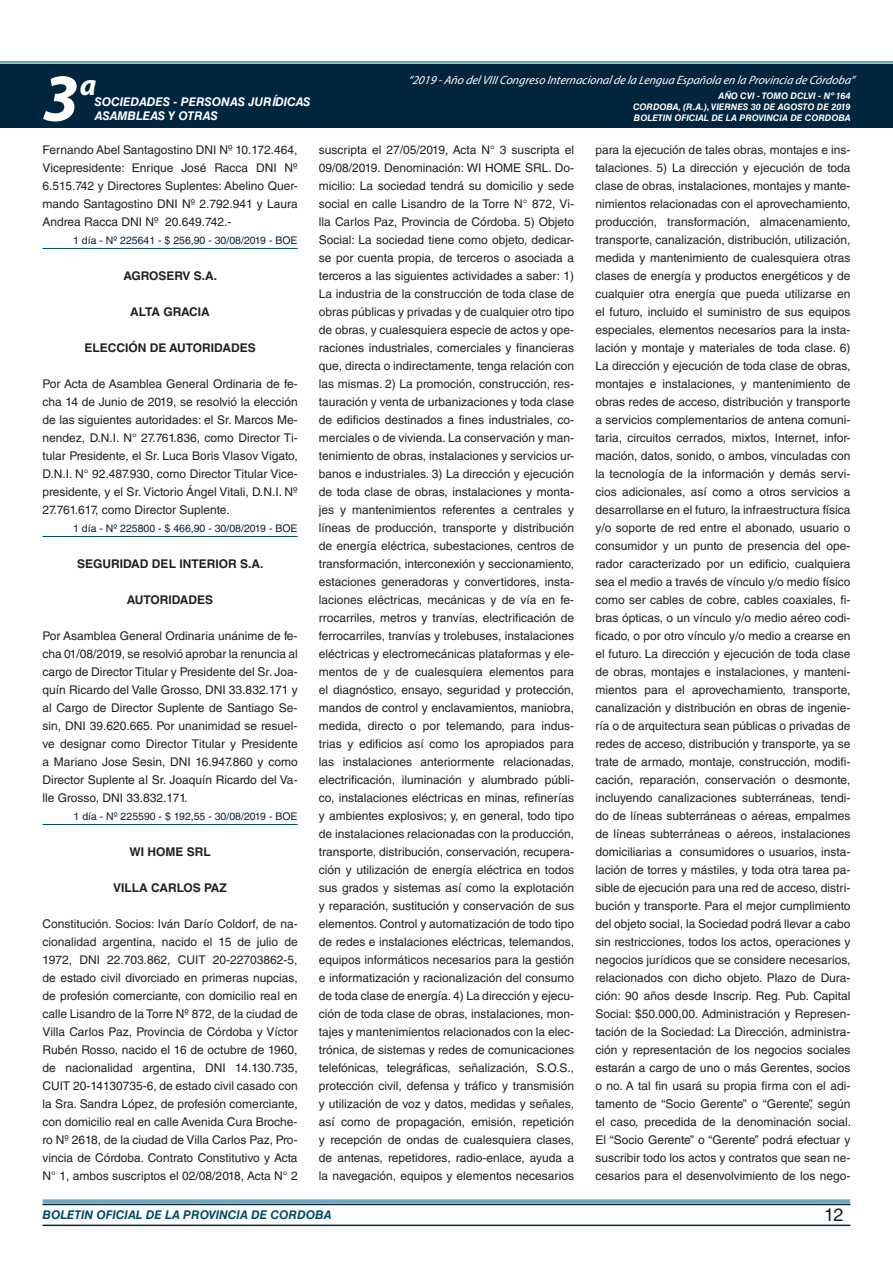
<style>
.page{position:relative;width:893px;height:1263px;background:#fff}
.page>*{position:absolute;margin:0;border:0;box-sizing:border-box;transform-origin:0 0}
.t1{font:italic 700 67.5px "Myriad Pro";color:#fff}
.t2{font:italic 700 30px "Myriad Pro";color:#fff}
.t3{font:18px "Helvetica LT Std";color:#231f20}
.t4{font:12px/18px "Helvetica LT Std";color:#231f20;text-align:justify}
.t5{font:700 12px "Helvetica LT Std";color:#231f20}
.t6{font:italic 12px "Myriad Pro";color:#fff}
.t7{font:italic 700 12px "Helvetica LT Std";color:#fff}
.t8{font:italic 700 12px "Helvetica LT Std";color:#004b6c}
.t9{font:10.5px "Helvetica LT Std";color:#00263f}
.t10{font:italic 700 9px/10.8px "Helvetica LT Std";color:#fff;text-align:justify}
</style>
<div class="page">
<div style="left:0;top:61px;width:893px;height:6px;background:#fff;opacity:.75"></div>
<div style="left:0;top:64px;width:893px;height:64px;background:#00263f"></div>
<hr style="left:43px;top:1224px;width:807px;height:2px;background:#00263f">
<div style="left:42px;top:1198px;width:809px;height:8px;background:#fff;opacity:.75"></div>
<hr style="left:43px;top:248px;width:255px;height:1px;background:#004b6c">
<hr style="left:43px;top:536px;width:255px;height:1px;background:#004b6c">
<hr style="left:43px;top:824px;width:255px;height:1px;background:#004b6c">
<h2 class="t2" style="left:80px;top:66px;width:18px">a</h2>
<p class="t6" style="left:408px;top:72px;width:448px">“2019 -Año delVIIICongreso Internacionalde la Lengua Esp añola en la Provincia de Córdoba”</p>
<h1 class="t1" style="left:43px;top:54px;width:38px">3</h1>
<p class="t10" style="left:633px;top:91px;width:219px;text-indent:85px">AÑO CVI - TOMO DCLVI - Nº 164<br>CORDOBA, (R.A.), VIERNES 30 DE AGOSTO DE 2019<br>BOLETIN OFICIAL DE LA PROVINCIA DE CORDOBA</p>
<p class="t7" style="left:95px;top:94px;width:217px">SOCIEDADES - PERSONAS JURÍDICAS</p>
<p class="t7" style="left:95px;top:109px;width:125px">ASAMBLEAS Y OTRAS</p>
<p class="t4" style="left:43px;top:141px;width:257px">Fernando Abel Santagostino DNI Nº 10.172.464, Vicepresidente: Enrique José Racca DNI Nº 6.515.742 y Directores Suplentes: Abelino Quer&shy;mando Santagostino DNI Nº 2.792.941 y Laura Andrea Racca DNI Nº 20.649.742.-</p>
<p class="t9" style="left:73px;top:234px;width:226px">1 día - Nº 225641 - $ 256,90 - 30/08/2019 - BOE</p>
<p class="t5" style="left:123px;top:268px;width:95px">AGROSERV S.A.</p>
<p class="t5" style="left:130px;top:304px;width:9px">ALTA</p>
<p class="t5" style="left:163px;top:304px;width:18px">GRACIA</p>
<p class="t5" style="left:84px;top:340px;width:9px">ELECCI</p>
<p class="t5" style="left:128px;top:340px;width:50px">ÓN DE AUTORIDADE</p>
<p class="t5" style="left:248px;top:340px;width:10px">S</p>
<p class="t4" style="left:43px;top:375px;width:257px">Por Acta de Asamblea General Ordinaria de fe&shy;cha 14 de Junio de 2019, se resolvió la elección de las siguientes autoridades: el Sr. Marcos Me&shy;nendez, D.N.I. N° 27.761.836, como Director Ti&shy;tular Presidente, el Sr. Luca Boris Vlasov Vigato, D.N.I. N° 92.487.930, como Director Titular Vice&shy;presidente, y el Sr. Victorio Ángel Vitali, D.N.I. Nº 27.761.617, como Director Suplente.</p>
<p class="t9" style="left:73px;top:522px;width:226px">1 día - Nº 225800 - $ 466,90 - 30/08/2019 - BOE</p>
<p class="t5" style="left:77px;top:556px;width:34px">SEGURIDAD</p>
<p class="t5" style="left:152px;top:556px;width:9px">DEL</p>
<p class="t5" style="left:179px;top:556px;width:21px">INTERIOR</p>
<p class="t5" style="left:240px;top:556px;width:25px">S.A.</p>
<p class="t5" style="left:127px;top:592px;width:87px">AUTORIDADES</p>
<p class="t4" style="left:43px;top:627px;width:257px">Por Asamblea General Ordinaria unánime de fe&shy;cha 01/08/2019, se resolvió aprobar la renuncia al cargo de Director Titular y Presidente del Sr. Joa&shy;quín Ricardo del Valle Grosso, DNI 33.832.171 y al Cargo de Director Suplente de Santiago Se&shy;sin, DNI 39.620.665. Por unanimidad se resuel&shy;ve designar como Director Titular y Presidente a Mariano Jose Sesin, DNI 16.947.860 y como Director Suplente al Sr. Joaquín Ricardo del Va&shy;lle Grosso, DNI 33.832.171.</p>
<p class="t9" style="left:74px;top:810px;width:226px">1 día - Nº 225590 - $ 192,55 - 30/08/2019 - BOE</p>
<p class="t5" style="left:129px;top:844px;width:37px">WI HOME</p>
<p class="t5" style="left:187px;top:844px;width:17px">SRL</p>
<p class="t5" style="left:113px;top:880px;width:16px">VILLA</p>
<p class="t5" style="left:151px;top:880px;width:10px">CARLO</p>
<p class="t5" style="left:193px;top:880px;width:36px">S PA Z</p>
<p class="t4" style="left:43px;top:915px;width:257px">Constitución. Socios: Iván Darío Coldorf, de na&shy;cionalidad argentina, nacido el 15 de julio de 1972, DNI 22.703.862, CUIT 20-22703862-5, de estado civil divorciado en primeras nupcias, de profesión comerciante, con domicilio real en calle Lisandro de la Torre Nº 872, de la ciudad de Villa Carlos Paz, Provincia de Córdoba y Víctor Rubén Rosso, nacido el 16 de octubre de 1960, de nacionalidad argentina, DNI 14.130.735, CUIT 20-14130735-6, de estado civil casado con la Sra. Sandra López, de profesión comerciante, con domicilio real en calle Avenida Cura Broche&shy;ro Nº 2618, de la ciudad de Villa Carlos Paz, Pro&shy;vincia de Córdoba. Contrato Constitutivo y Acta N° 1, ambos suscriptos el 02/08/2018, Acta N° 2</p>
<p class="t4" style="left:319px;top:141px;width:257px">suscripta el 27/05/2019, Acta N° 3 suscripta el 09/08/2019. Denominación: WI HOME SRL. Do&shy;micilio: La sociedad tendrá su domicilio y sede social en calle Lisandro de la Torre N° 872, Vi&shy;lla Carlos Paz, Provincia de Córdoba. 5) Objeto Social: La sociedad tiene como objeto, dedicar&shy;se por cuenta propia, de terceros o asociada a terceros a las siguientes actividades a saber: 1)<br>La industria de la construcción de toda clase de obras públicas y privadas y de cualquier otro tipo de obras, y cualesquiera especie de actos y ope&shy;raciones industriales, comerciales y financieras que, directa o indirectamente, tenga relación con las mismas. 2) La promoción, construcción, res&shy;tauración y venta de urbanizaciones y toda clase de edificios destinados a fines industriales, co&shy;merciales o de vivienda. La conservación y man&shy;tenimiento de obras, instalaciones y servicios ur&shy;banos e industriales. 3) La dirección y ejecución de toda clase de obras, instalaciones y monta&shy;jes y mantenimientos referentes a centrales y líneas de producción, transporte y distribución de energía eléctrica, subestaciones, centros de transformación, interconexión y seccionamiento, estaciones generadoras y convertidores, insta&shy;laciones eléctricas, mecánicas y de vía en fe&shy;rrocarriles, metros y tranvías, electrificación de ferrocarriles, tranvías y trolebuses, instalaciones eléctricas y electromecánicas plataformas y ele&shy;mentos de y de cualesquiera elementos para el diagnóstico, ensayo, seguridad y protección, mandos de control y enclavamientos, maniobra, medida, directo o por telemando, para indus&shy;trias y edificios así como los apropiados para las instalaciones anteriormente relacionadas, electrificación, iluminación y alumbrado públi&shy;co, instalaciones eléctricas en minas, refinerías y ambientes explosivos; y, en general, todo tipo de instalaciones relacionadas con la producción, transporte, distribución, conservación, recupera&shy;ción y utilización de energía eléctrica en todos sus grados y sistemas así como la explotación y reparación, sustitución y conservación de sus elementos. Control y automatización de todo tipo de redes e instalaciones eléctricas, telemandos, equipos informáticos necesarios para la gestión e informatización y racionalización del consumo de toda clase de energía. 4) La dirección y ejecu&shy;ción de toda clase de obras, instalaciones, mon&shy;tajes y mantenimientos relacionados con la elec&shy;trónica, de sistemas y redes de comunicaciones telefónicas, telegráficas, señalización, S.O.S., protección civil, defensa y tráfico y transmisión y utilización de voz y datos, medidas y señales, así como de propagación, emisión, repetición y recepción de ondas de cualesquiera clases, de antenas, repetidores, radio-enlace, ayuda a la navegación, equipos y elementos necesarios</p>
<p class="t4" style="left:595px;top:141px;width:257px">para la ejecución de tales obras, montajes e ins&shy;talaciones. 5) La dirección y ejecución de toda clase de obras, instalaciones, montajes y mante&shy;nimientos relacionadas con el aprovechamiento, producción, transformación, almacenamiento, transporte, canalización, distribución, utilización, medida y mantenimiento de cualesquiera otras clases de energía y productos energéticos y de cualquier otra energía que pueda utilizarse en el futuro, incluido el suministro de sus equipos especiales, elementos necesarios para la insta&shy;lación y montaje y materiales de toda clase. 6)<br>La dirección y ejecución de toda clase de obras, montajes e instalaciones, y mantenimiento de obras redes de acceso, distribución y transporte a servicios complementarios de antena comuni&shy;taria, circuitos cerrados, mixtos, Internet, infor&shy;mación, datos, sonido, o ambos, vinculadas con la tecnología de la información y demás servi&shy;cios adicionales, así como a otros servicios a desarrollarse en el futuro, la infraestructura física y/o soporte de red entre el abonado, usuario o consumidor y un punto de presencia del ope&shy;rador caracterizado por un edificio, cualquiera sea el medio a través de vínculo y/o medio físico como ser cables de cobre, cables coaxiales, fi&shy;bras ópticas, o un vínculo y/o medio aéreo codi&shy;ficado, o por otro vínculo y/o medio a crearse en el futuro. La dirección y ejecución de toda clase de obras, montajes e instalaciones, y manteni&shy;mientos para el aprovechamiento, transporte, canalización y distribución en obras de ingenie&shy;ría o de arquitectura sean públicas o privadas de redes de acceso, distribución y transporte, ya se trate de armado, montaje, construcción, modifi&shy;cación, reparación, conservación o desmonte, incluyendo canalizaciones subterráneas, tendi&shy;do de líneas subterráneas o aéreas, empalmes de líneas subterráneas o aéreos, instalaciones domiciliarias a consumidores o usuarios, insta&shy;lación de torres y mástiles, y toda otra tarea pa&shy;sible de ejecución para una red de acceso, distri&shy;bución y transporte. Para el mejor cumplimiento del objeto social, la Sociedad podrá llevar a cabo sin restricciones, todos los actos, operaciones y negocios jurídicos que se considere necesarios, relacionados con dicho objeto. Plazo de Dura&shy;ción: 90 años desde Inscrip. Reg. Pub. Capital Social: $50.000,00. Administración y Represen&shy;tación de la Sociedad: La Dirección, administra&shy;ción y representación de los negocios sociales estarán a cargo de uno o más Gerentes, socios o no. A tal fin usará su propia firma con el adi&shy;tamento de “Socio Gerente” o “Gerente”, según el caso, precedida de la denominación social.<br>El “Socio Gerente” o “Gerente” podrá efectuar y suscribir todo los actos y contratos que sean ne&shy;cesarios para el desenvolvimiento de los nego-</p>
<p class="t8" style="left:43px;top:1208px;width:290px">BOLETIN OFICIAL DE LA PROVINCIA DE CORDOBA</p>
<h3 class="t3" style="left:824px;top:1204px;width:21px">12</h3>
</div>
